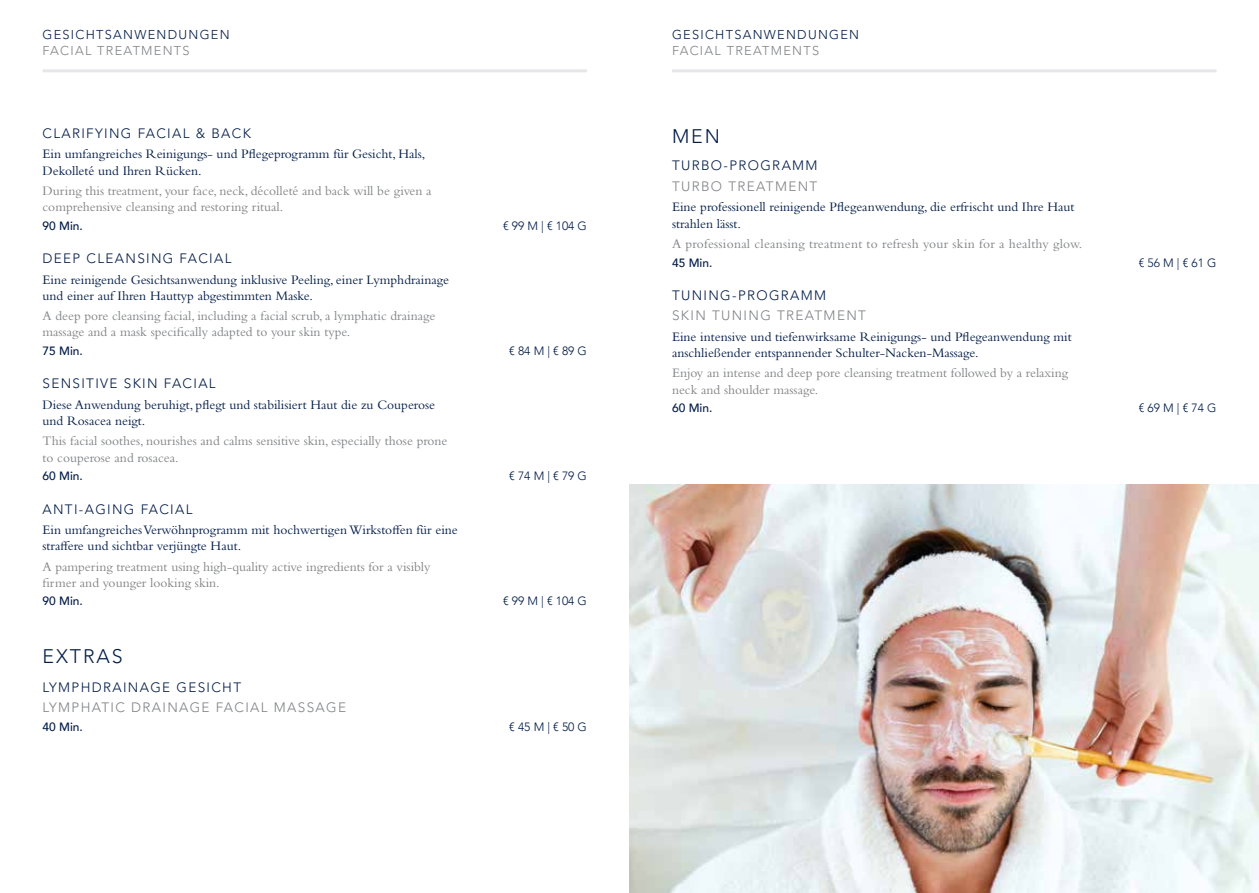
<style>
.page{position:relative;width:1259px;height:893px;background:#fff}
.page>*{position:absolute;margin:0;border:0;box-sizing:border-box;transform-origin:0 0}
.t1{font:300 19.5px "Avenir LT Std";letter-spacing:.1em;color:#001b46}
.t2{font:13.5px/16.2px "Bembo Std";color:#001b46}
.t3{font:13.5px/16.2px "Bembo Std";color:#808285}
.t4{font:300 13.5px "Avenir LT Std";letter-spacing:.1em;color:#001b46}
.t5{font:13.5px "Bembo Std";letter-spacing:.02em;color:#808285}
.t6{font:300 13.5px "Avenir LT Std";letter-spacing:.1em;color:#808285}
.t7{font:300 12.75px "Avenir LT Std";letter-spacing:.1em;color:#001b46}
.t8{font:300 12.75px "Avenir LT Std";letter-spacing:.1em;color:#808285}
.t9{font:300 12px "Avenir";color:#001b46}
.t10{font:500 12px "Avenir";color:#001b46}
.s1{font-family:"Avenir LT Std"}
</style>
<div class="page">
<hr style="left:43px;top:69px;width:544px;height:3px;background:#e6e7e8">
<hr style="left:672px;top:69px;width:544px;height:3px;background:#e6e7e8">
<img style="left:629px;top:484px;width:630px;height:409px">
<p class="t7" style="left:43px;top:28px;width:189px">GESICHTSANWENDUNGEN</p>
<p class="t8" style="left:43px;top:43px;width:149px">FACIAL TREATMENTS</p>
<p class="t4" style="left:43px;top:125px;width:210px">CLARIFYING FACIAL &amp; BACK</p>
<p class="t2" style="left:43px;top:146px;width:384px">Ein umfangreiches Reinigungs- und Pflegeprogramm für Gesicht, Hals,<br>Dekolleté und Ihren Rücken.</p>
<p class="t3" style="left:43px;top:183px;width:391px">During this treatment, your face, neck, décolleté and back will be given a comprehensive cleansing and restoring ritual.</p>
<p class="t10" style="left:43px;top:215px;width:42px">90 Min.</p>
<p class="t9" style="left:503px;top:219px;width:85px"><span class="s1">€</span> 99 M | <span class="s1">€</span> 104 G</p>
<p class="t4" style="left:43px;top:251px;width:190px">DEEP CLEANSING FACIAL</p>
<p class="t2" style="left:43px;top:271px;width:408px">Eine reinigende Gesichtsanwendung inklusive Peeling, einer Lymphdrainage und einer auf Ihren Hauttyp abgestimmten Maske.</p>
<p class="t3" style="left:43px;top:308px;width:394px">A deep pore cleansing facial, including a facial scrub, a lymphatic drainage massage and a mask specifically adapted to your skin type.</p>
<p class="t10" style="left:43px;top:341px;width:42px">75 Min.</p>
<p class="t9" style="left:509px;top:344px;width:79px">€ 84 M | € 89 G</p>
<p class="t4" style="left:43px;top:376px;width:175px">SENSITIVE SKIN FACIAL</p>
<p class="t2" style="left:43px;top:396px;width:394px">Diese Anwendung beruhigt, pflegt und stabilisiert Haut die zu Couperose und Rosacea neigt.</p>
<p class="t3" style="left:43px;top:433px;width:406px">This facial soothes, nourishes and calms sensitive skin, especially those prone to couperose and rosacea.</p>
<p class="t10" style="left:43px;top:466px;width:42px">60 Min.</p>
<p class="t9" style="left:509px;top:469px;width:79px">€ 74 M | € 79 G</p>
<p class="t4" style="left:43px;top:501px;width:151px">ANTI-AGING FACIAL</p>
<p class="t2" style="left:43px;top:521px;width:417px">Ein umfangreiches Verwöhnprogramm mit hochwertigen Wirkstoffen für eine straffere und sichtbar verjüngte Haut.</p>
<p class="t3" style="left:43px;top:558px;width:389px">A pampering treatment using high-quality active ingredients for a visibly firmer and younger looking skin.</p>
<p class="t10" style="left:43px;top:591px;width:42px">90 Min.</p>
<p class="t9" style="left:503px;top:594px;width:85px">€ 99 M | € 104 G</p>
<h1 class="t1" style="left:43px;top:645px;width:82px">EXTRAS</h1>
<p class="t4" style="left:43px;top:679px;width:200px">LYMPHDRAINAGE GESICHT</p>
<p class="t6" style="left:43px;top:700px;width:305px">LYMPHATIC DRAINAGE FACIAL MASSAGE</p>
<p class="t10" style="left:43px;top:716px;width:42px">40 Min.</p>
<p class="t9" style="left:509px;top:720px;width:79px">€ 45 M | € 50 G</p>
<p class="t7" style="left:672px;top:28px;width:189px">GESICHTSANWENDUNGEN</p>
<p class="t8" style="left:672px;top:43px;width:149px">FACIAL TREATMENTS</p>
<h1 class="t1" style="left:672px;top:124px;width:49px">MEN</h1>
<p class="t4" style="left:672px;top:158px;width:147px">TURBO-PROGRAMM</p>
<p class="t6" style="left:672px;top:178px;width:147px">TURBO TREATMENT</p>
<p class="t2" style="left:672px;top:199px;width:404px">Eine professionell reinigende Pflegeanwendung, die erfrischt und Ihre Haut strahlen lässt.</p>
<p class="t5" style="left:672px;top:236px;width:412px">A professional cleansing treatment to refresh your skin for a healthy glow.</p>
<p class="t10" style="left:672px;top:252px;width:42px">45 Min.</p>
<p class="t9" style="left:1138px;top:255px;width:79px"><span class="s1">€ 56</span> M | € 61 G</p>
<p class="t4" style="left:672px;top:287px;width:156px">TUNING-PROGRAMM</p>
<p class="t6" style="left:672px;top:308px;width:195px">SKIN TUNING TREATMENT</p>
<p class="t2" style="left:672px;top:328px;width:401px">Eine intensive und tiefenwirksame Reinigungs- und Pflegeanwendung mit anschließender entspannender Schulter-Nacken-Massage.</p>
<p class="t3" style="left:672px;top:365px;width:397px">Enjoy an intense and deep pore cleansing treatment followed by a relaxing neck and shoulder massage.</p>
<p class="t10" style="left:672px;top:398px;width:42px">60 Min.</p>
<p class="t9" style="left:1138px;top:401px;width:79px"><span class="s1">€</span> 69 M | € 74 G</p>
</div>
